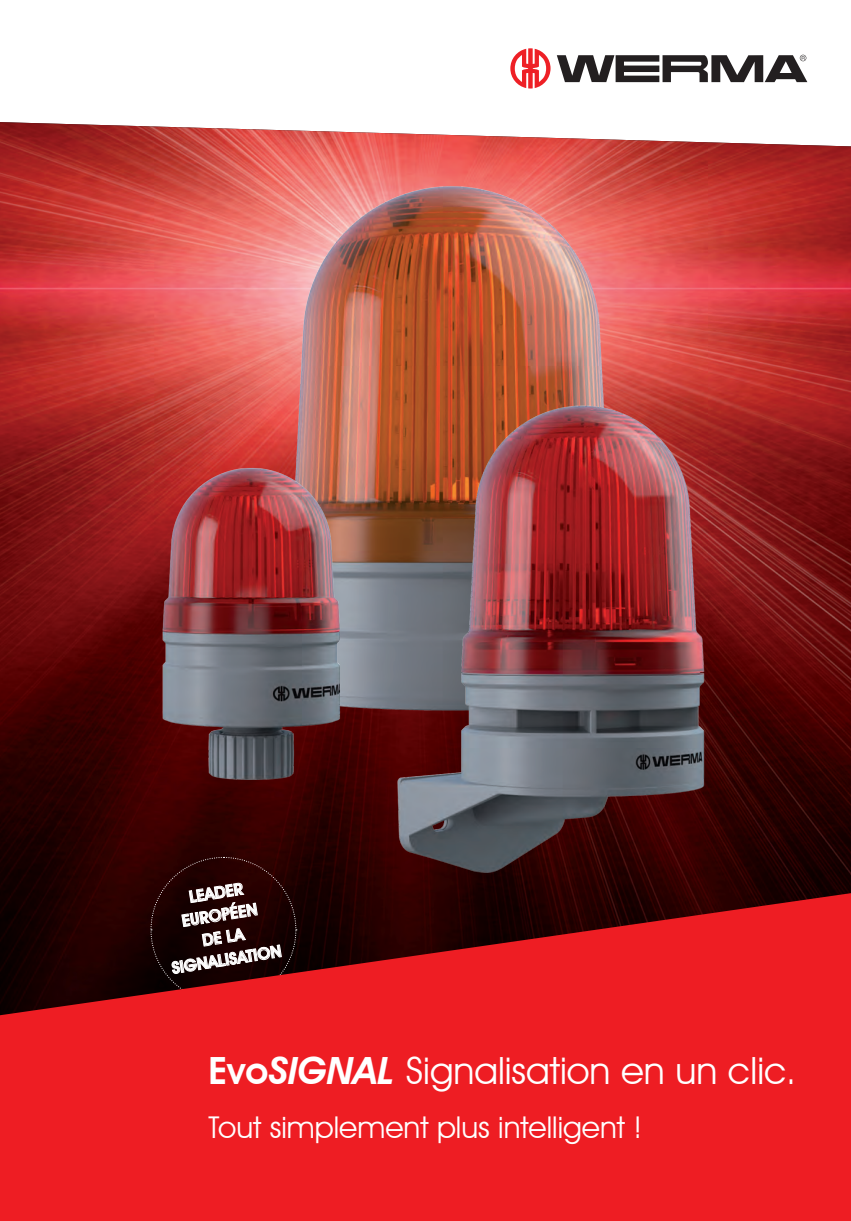
<style>
.page{position:relative;width:851px;height:1221px;background:#fff}
.page>*{position:absolute;margin:0;border:0;box-sizing:border-box;transform-origin:0 0}
.t1{font:37.5px "Avant Garde IT Cby BT";color:#fff}
.t2{font:30px "Avant Garde IT Cby BT";color:#fff}
.t3{font:600 16.5px/22.5px "Avant Garde IT Cby BT";color:#fff;text-align:center}
.s1{font-weight:600}
.s2{font-weight:600;font-style:italic}
</style>
<div class="page">
<img style="left:0;top:122px;width:850px;height:771px">
<img style="left:260px;top:182px;width:357px;height:270px">
<img style="left:119px;top:452px;width:260px;height:365px">
<img style="left:379px;top:380px;width:346px;height:505px">
<svg style="left:510px;top:48px;width:40px;height:40px"></svg>
<svg style="left:556px;top:55px;width:251px;height:27px"></svg>
<svg style="left:150px;top:856px;width:147px;height:37px"></svg>
<svg style="left:0;top:893px;width:850px;height:327px;fill:#ee1d23"></svg>
<p class="t3" style="left:159px;top:890px;width:112px;rotate:-9deg">LEADER<br>EUROPÉEN<br>DE LA<br>SIGNALISATION</p>
<h1 class="t1" style="left:208px;top:1047px;width:589px"><span class="s1">Evo</span><span class="s2">SIGNAL</span> Signalisation en un clic.</h1>
<h2 class="t2" style="left:208px;top:1109px;width:435px">Tout simplement plus intelligent !</h2>
</div>
